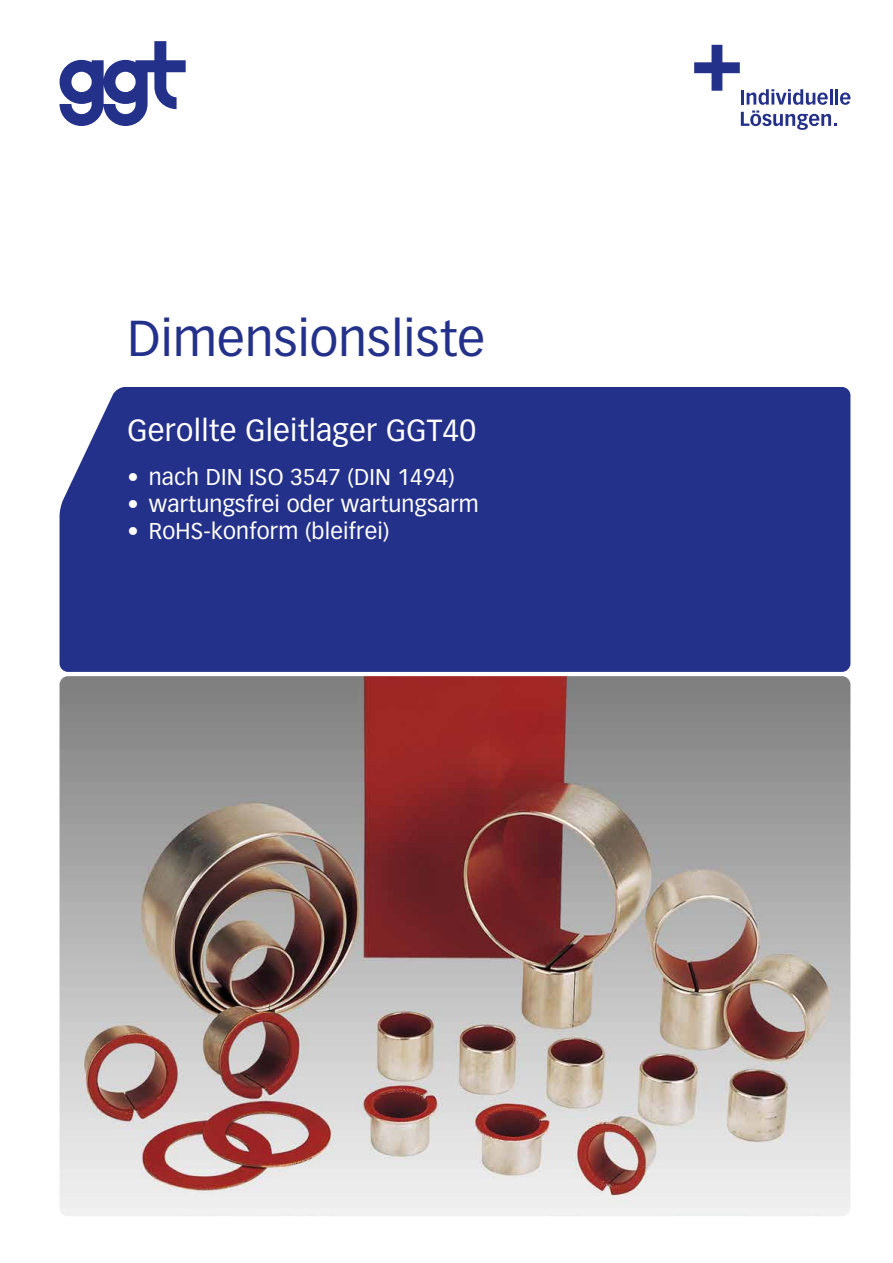
<style>
.page{position:relative;width:893px;height:1263px;background:#fff}
.page>*{position:absolute;margin:0;border:0;box-sizing:border-box;transform-origin:0 0}
.t1{font:49.5px "Vectora LT Pro";letter-spacing:.005em;color:#24318a}
.t2{font:30px "Vectora LH";letter-spacing:.01em;color:#fff}
.t3{font:22.5px "Vectora LH";letter-spacing:.01em;color:#fff}
</style>
<div class="page">
<svg style="left:60px;top:41px;width:126px;height:85px"></svg>
<hr style="left:741px;top:90px;width:3px;height:15px;background:#24318a">
<svg style="left:747px;top:89px;width:81px;height:16px"></svg>
<hr style="left:830px;top:89px;width:3px;height:16px;background:#24318a">
<hr style="left:835px;top:89px;width:3px;height:16px;background:#24318a">
<svg style="left:840px;top:93px;width:10px;height:12px"></svg>
<svg style="left:741px;top:111px;width:96px;height:19px"></svg>
<svg style="left:694px;top:45px;width:46px;height:46px"></svg>
<div style="left:60px;top:387px;width:790px;height:285px;background:#24318a"></div>
<img style="left:60px;top:676px;width:790px;height:540px">
<h1 class="t1" style="left:128px;top:308px;width:359px">Dimensionsliste</h1>
<h2 class="t2" style="left:128px;top:413px;width:350px">Gerollte Gleitlager GGT40</h2>
<p class="t3" style="left:128px;top:464px;width:329px">• nach DIN ISO 3547 (DIN 1494)</p>
<p class="t3" style="left:128px;top:491px;width:353px">• wartungsfrei oder wartungsarm</p>
<p class="t3" style="left:128px;top:518px;width:263px">• RoHS-konform (bleifrei)</p>
</div>
